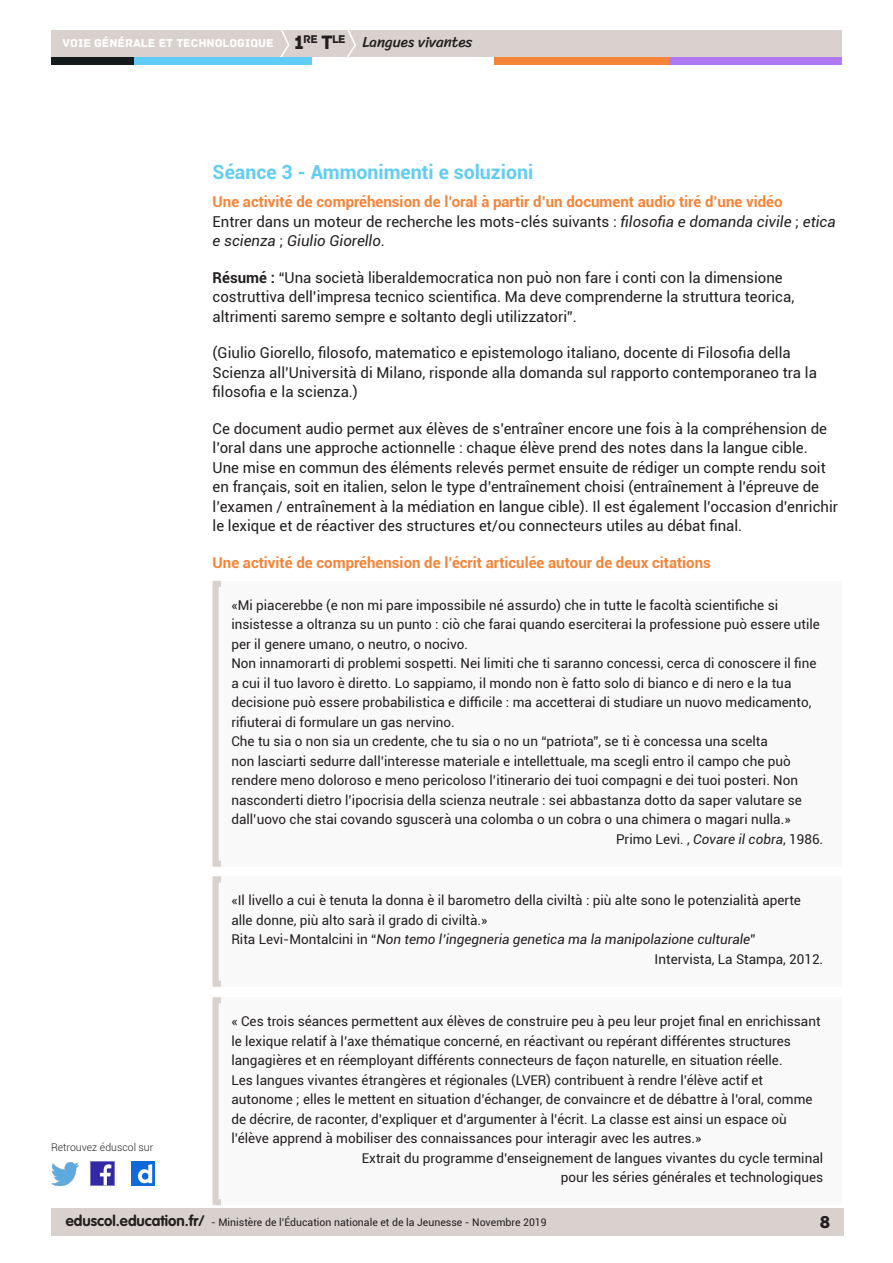
<style>
.page{position:relative;width:893px;height:1263px;background:#fff}
.page>*{position:absolute;margin:0;border:0;box-sizing:border-box;transform-origin:0 0}
._03_titre_2{font:700 19.5px "Roboto";color:#5fcdf5}
.t1{font:18px "Archive";color:#231f20}
.Texte_courant{font:15px/19.5px "Roboto";color:#231f20}
._04_titre_3{font:700 15px "Roboto";color:#f48437}
.t2{font:15px "Sriracha";color:#231f20}
._08_txt_encadré{font:13.5px/19.5px "Roboto";color:#231f20}
._08_txt_encadré-2{font:italic 13.5px "Roboto";color:#231f20}
.t3{font:12px "Archive";color:#fff}
.t4{font:11.85px "Archive";color:#231f20}
.t5{font:10.5px "Roboto";color:#231f20}
.t6{font:300 10.5px "Roboto";color:#231f20}
.s1{font-size:20.4px}
.s2{font-size:20.4px;color:#231f20}
.s3{font-style:italic}
.s4{font-weight:700}
.s5{font-style:normal}
.s6{font-family:"VAG Rounded Std";font-weight:700;font-size:15px}
</style>
<div class="page">
<div style="left:51px;top:1209px;width:792px;height:27px;background:#d8d1ce"></div>
<div style="left:51px;top:30px;width:791px;height:27px;background:#d8d1ce"></div>
<svg style="left:280px;top:30px;width:10px;height:27px"></svg>
<svg style="left:347px;top:30px;width:9px;height:27px"></svg>
<div style="left:133px;top:57px;width:179px;height:8px;background:#5fcdf5"></div>
<div style="left:51px;top:57px;width:82px;height:8px;background:#141a1c"></div>
<div style="left:667px;top:57px;width:175px;height:8px;background:#b078f2"></div>
<div style="left:494px;top:57px;width:175px;height:8px;background:#f48437"></div>
<img style="left:91px;top:1162px;width:23px;height:23px">
<img style="left:51px;top:1163px;width:28px;height:22px">
<img style="left:132px;top:1162px;width:22px;height:23px">
<div style="left:213px;top:581px;width:629px;height:286px;background:#faf9f9"></div>
<div style="left:213px;top:581px;width:629px;height:286px;border:6px solid #d8d1ce"></div>
<div style="left:213px;top:876px;width:629px;height:111px;background:#faf9f9"></div>
<div style="left:213px;top:997px;width:629px;height:208px;background:#faf9f9"></div>
<div style="left:213px;top:997px;width:629px;height:208px;border:6px solid #d8d1ce"></div>
<p class="t4" style="left:303px;top:32px;width:44px">RE <span class="s1">T</span>LE</p>
<p class="t3" style="left:63px;top:36px;width:243px">VOIE GÉNÉRALE ET TECHNOLOGIQUE <span class="s2">1</span></p>
<p class="t2" style="left:363px;top:33px;width:111px">Langues vivantes</p>
<p class="_03_titre_2" style="left:213px;top:159px;width:322px">Séance 3 - Ammonimenti e soluzioni</p>
<p class="_04_titre_3" style="left:213px;top:191px;width:571px">Une activité de compréhension de l’oral à partir d’un document audio tiré d’une vidéo</p>
<p class="Texte_courant" style="left:213px;top:211px;width:624px">Entrer dans un moteur de recherche les mots-clés suivants : <span class="s3">filosofia e domanda civile</span> ; <span class="s3">etica e scienza</span> ; <span class="s3">Giulio Giorello</span>.</p>
<p class="Texte_courant" style="left:213px;top:267px;width:583px"><span class="s4">Résumé :</span> “Una società liberaldemocratica non può non fare i conti con la dimensione costruttiva dell’impresa tecnico scientifica. Ma deve comprenderne la struttura teorica, altrimenti saremo sempre e soltanto degli utilizzatori”.</p>
<p class="Texte_courant" style="left:213px;top:343px;width:606px">(Giulio Giorello, filosofo, matematico e epistemologo italiano, docente di Filosofia della<br>Scienza all’Università di Milano, risponde alla domanda sul rapporto contemporaneo tra la filosofia e la scienza.)</p>
<p class="Texte_courant" style="left:213px;top:418px;width:627px">Ce document audio permet aux élèves de s’entraîner encore une fois à la compréhension de l’oral dans une approche actionnelle : chaque élève prend des notes dans la langue cible.<br>Une mise en commun des éléments relevés permet ensuite de rédiger un compte rendu soit en français, soit en italien, selon le type d’entraînement choisi (entraînement à l’épreuve de l’examen / entraînement à la médiation en langue cible). Il est également l’occasion d’enrichir le lexique et de réactiver des structures et/ou connecteurs utiles au débat final.</p>
<p class="_04_titre_3" style="left:213px;top:552px;width:500px">Une activité de compréhension de l’écrit articulée autour de deux citations</p>
<p class="_08_txt_encadré" style="left:231px;top:595px;width:590px">«Mi piacerebbe (e non mi pare impossibile né assurdo) che in tutte le facoltà scientifiche si insistesse a oltranza su un punto : ciò che farai quando eserciterai la professione può essere utile per il genere umano, o neutro, o nocivo.</p>
<p class="_08_txt_encadré" style="left:231px;top:653px;width:587px">Non innamorarti di problemi sospetti. Nei limiti che ti saranno concessi, cerca di conoscere il fine a cui il tuo lavoro è diretto. Lo sappiamo, il mondo non è fatto solo di bianco e di nero e la tua decisione può essere probabilistica e difficile : ma accetterai di studiare un nuovo medicamento, rifiuterai di formulare un gas nervino.</p>
<p class="_08_txt_encadré" style="left:231px;top:731px;width:572px">Che tu sia o non sia un credente, che tu sia o no un “patriota”, se ti è concessa una scelta<br>non lasciarti sedurre dall’interesse materiale e intellettuale, ma scegli entro il campo che può rendere meno doloroso e meno pericoloso l’itinerario dei tuoi compagni e dei tuoi posteri. Non nasconderti dietro l’ipocrisia della scienza neutrale : sei abbastanza dotto da saper valutare se dall’uovo che stai covando sguscerà una colomba o un cobra o una chimera o magari nulla.»</p>
<p class="_08_txt_encadré" style="left:616px;top:829px;width:209px">Primo Levi. , <span class="s3">Covare il cobra</span>, 1986.</p>
<p class="t6" style="left:51px;top:1140px;width:104px">Retrouvez éduscol sur</p>
<p class="_08_txt_encadré" style="left:231px;top:890px;width:571px">«Il livello a cui è tenuta la donna è il barometro della civiltà : più alte sono le potenzialità aperte alle donne, più alto sarà il grado di civiltà.»</p>
<p class="_08_txt_encadré-2" style="left:231px;top:930px;width:526px"><span class="s5">Rita Levi-Montalcini in “</span>Non temo l’ingegneria genetica ma la manipolazione culturale<span class="s5">”</span></p>
<p class="_08_txt_encadré" style="left:655px;top:949px;width:170px">Intervista, La Stampa, 2012.</p>
<p class="_08_txt_encadré" style="left:231px;top:1011px;width:591px">« Ces trois séances permettent aux élèves de construire peu à peu leur projet final en enrichissant le lexique relatif à l’axe thématique concerné, en réactivant ou repérant différentes structures langagières et en réemployant différents connecteurs de façon naturelle, en situation réelle.</p>
<p class="_08_txt_encadré" style="left:231px;top:1069px;width:583px">Les langues vivantes étrangères et régionales (LVER) contribuent à rendre l’élève actif et autonome ; elles le mettent en situation d’échanger, de convaincre et de débattre à l’oral, comme de décrire, de raconter, d’expliquer et d’argumenter à l’écrit. La classe est ainsi un espace où l’élève apprend à mobiliser des connaissances pour interagir avec les autres.»</p>
<p class="_08_txt_encadré" style="left:362px;top:1147px;width:463px;text-align:right">Extrait du programme d’enseignement de langues vivantes du cycle terminal pour les séries générales et technologiques</p>
<p class="t5" style="left:66px;top:1215px;width:482px"><span class="s6">eduscol.education.fr/</span> - Ministère de l’Éducation nationale et de la Jeunesse - Novembre 2019</p>
<h2 class="t1" style="left:820px;top:1211px;width:12px">8</h2>
</div>
